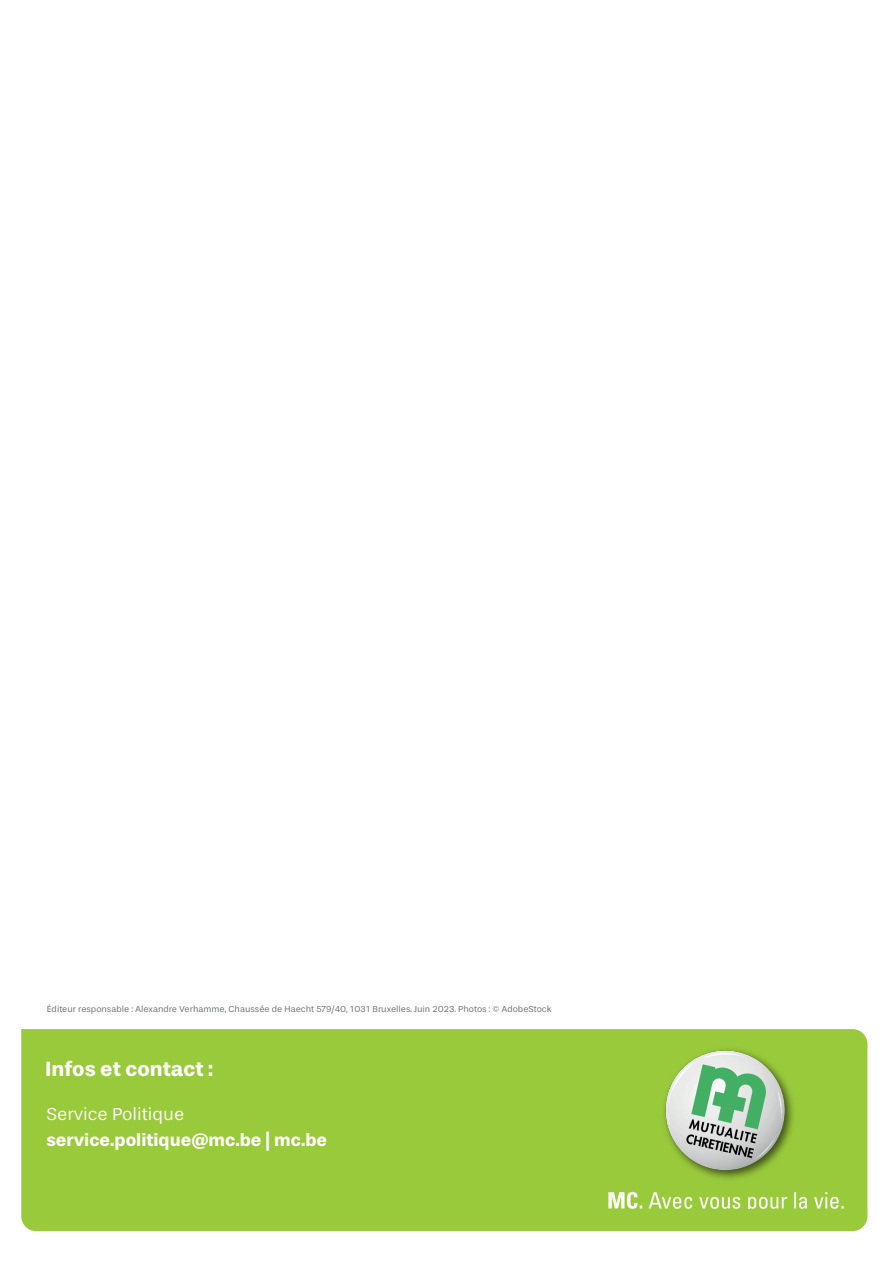
<style>
.page{position:relative;width:893px;height:1263px;background:#fff}
.page>*{position:absolute;margin:0;border:0;box-sizing:border-box;transform-origin:0 0}
.t1{font:700 21px "Stevie Sans";color:#fff}
.t2{font:700 18px "Stevie Sans";color:#fff}
.t3{font:18px "Stevie Sans";color:#fff}
.t4{font:9px "Stevie Sans";color:#6c6d70}
</style>
<div class="page">
<div style="left:21px;top:1029px;width:846px;height:202px;background:#99ca3b"></div>
<img style="left:608px;top:1036px;width:237px;height:173px">
<p class="t4" style="left:47px;top:1004px;width:506px">Éditeur responsable : Alexandre Verhamme, Chaussée de Haecht 579/40, 1031 Bruxelles. Juin 2023. Photos : © AdobeStock</p>
<p class="t1" style="left:45px;top:1056px;width:170px">Infos et contact :</p>
<p class="t3" style="left:46px;top:1104px;width:140px">Service Politique</p>
<p class="t2" style="left:46px;top:1129px;width:282px">service.politique@mc.be | mc.be</p>
</div>
